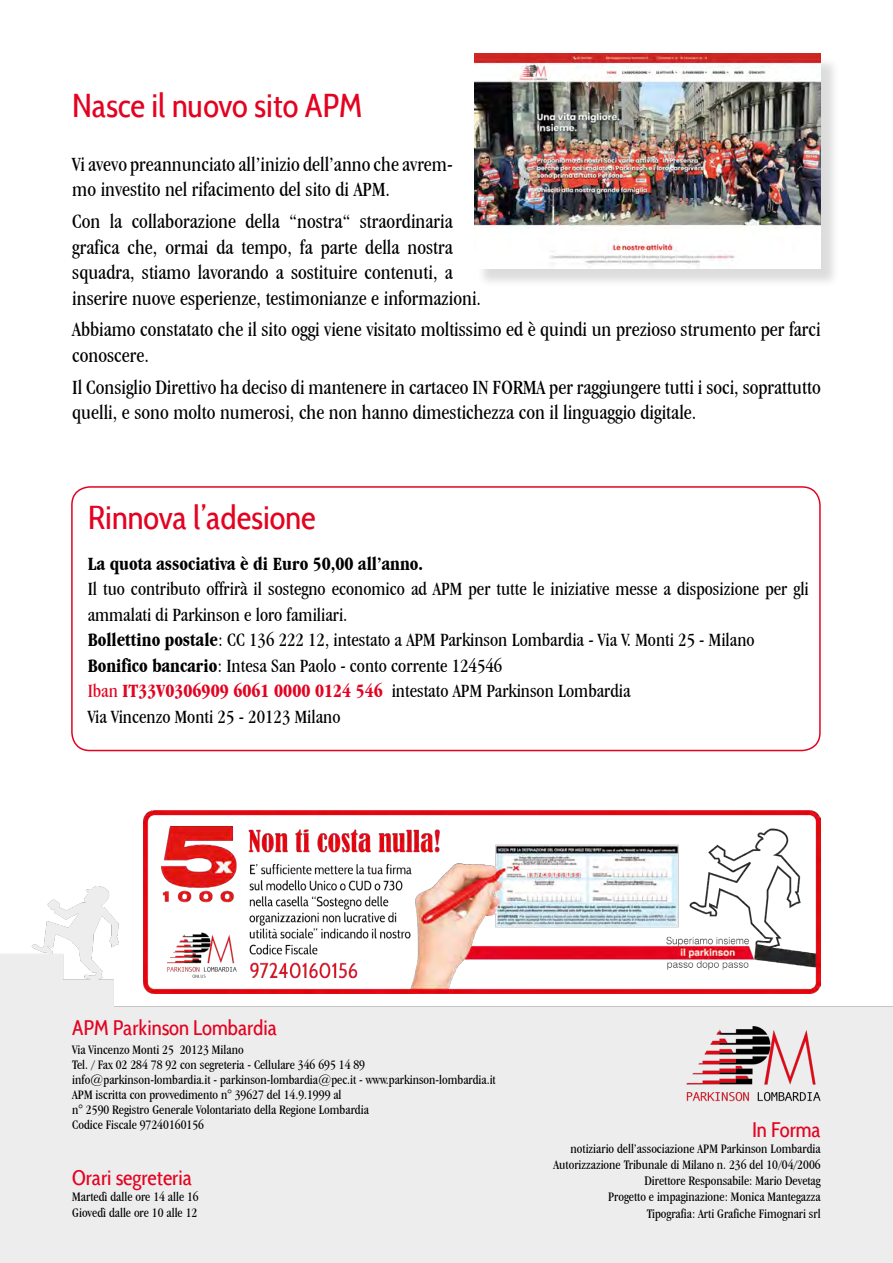
<style>
.page{position:relative;width:893px;height:1263px;background:#fff}
.page>*{position:absolute;margin:0;border:0;box-sizing:border-box;transform-origin:0 0}
.titolo{font:33px "Cabin Condensed";color:#e30321}
.testo_14{font:condensed 21px/25.5px "Garamond IT Cby BT";color:#000}
.sottotitolo{font:21px "Cabin Condensed";color:#e30321}
.t1{font:condensed 19.5px/25.5px "Garamond IT Cby BT";color:#000}
.t2{font:700 condensed 19.5px "Garamond IT Cby BT";color:#000}
.sottotitolo-2{font:condensed 13.5px "Garamond IT Cby BT";color:#000}
.s1{font-weight:700}
.s2{color:#e30321}
.s3{font-weight:700;color:#e30321}
</style>
<div class="page">
<img style="left:0;top:887px;width:893px;height:376px">
<img style="left:686px;top:1026px;width:135px;height:79px">
<div style="left:71px;top:486px;width:750px;height:265px;border:2px solid #e30321;border-radius:18px"></div>
<div style="left:476px;top:56px;width:363px;height:231px;background:#000;opacity:.14"></div>
<img style="left:474px;top:54px;width:347px;height:215px">
<img style="left:143px;top:811px;width:678px;height:182px">
<p class="titolo" style="left:72px;top:85px;width:292px">Nasce il nuovo sito APM</p>
<p class="testo_14" style="left:72px;top:151px;width:382px">Vi avevo preannunciato all’inizio dell’anno che avrem&shy;mo investito nel rifacimento del sito di APM.</p>
<p class="testo_14" style="left:72px;top:208px;width:410px">Con la collaborazione della “nostra“ straordinaria grafica che, ormai da tempo, fa parte della nostra squadra, stiamo lavorando a sostituire contenuti, a inserire nuove esperienze, testimonianze e informazioni.</p>
<p class="testo_14" style="left:72px;top:317px;width:750px">Abbiamo constatato che il sito oggi viene visitato moltissimo ed è quindi un prezioso strumento per farci conoscere.</p>
<p class="testo_14" style="left:72px;top:374px;width:750px">Il Consiglio Direttivo ha deciso di mantenere in cartaceo IN FORMA per raggiungere tutti i soci, soprattutto quelli, e sono molto numerosi, che non hanno dimestichezza con il linguaggio digitale.</p>
<p class="titolo" style="left:88px;top:497px;width:229px">Rinnova l’adesione</p>
<p class="t2" style="left:88px;top:552px;width:337px">La quota associativa è di Euro 50,00 all’anno.</p>
<p class="t1" style="left:88px;top:576px;width:723px">Il tuo contributo offrirà il sostegno economico ad APM per tutte le iniziative messe a disposizione per gli ammalati di Parkinson e loro familiari.</p>
<p class="t1" style="left:88px;top:627px;width:668px"><span class="s1">Bollettino postale</span>: CC 136 222 12, intestato a APM Parkinson Lombardia - Via V. Monti 25 - Milano</p>
<p class="t1" style="left:88px;top:653px;width:416px"><span class="s1">Bonifico bancario</span>: Intesa San Paolo - conto corrente 124546</p>
<p class="t1" style="left:88px;top:678px;width:544px"><span class="s2">Iban</span> <span class="s3">IT33V0306909 6061 0000 0124 546</span> intestato APM Parkinson Lombardia</p>
<p class="t1" style="left:88px;top:704px;width:254px">Via Vincenzo Monti 25 - 20123 Milano</p>
<p class="sottotitolo" style="left:72px;top:1015px;width:206px">APM Parkinson Lombardia</p>
<p class="sottotitolo-2" style="left:72px;top:1042px;width:173px">Via Vincenzo Monti 25 20123 Milano</p>
<p class="sottotitolo-2" style="left:72px;top:1057px;width:294px">Tel. / Fax 02 284 78 92 con segreteria - Cellulare 346 695 14 89</p>
<p class="sottotitolo-2" style="left:72px;top:1072px;width:425px">info@parkinson-lombardia.it - parkinson-lombardia@pec.it - www.parkinson-lombardia.it</p>
<p class="sottotitolo-2" style="left:72px;top:1087px;width:271px">APM iscritta con provvedimento n° 39627 del 14.9.1999 al</p>
<p class="sottotitolo-2" style="left:72px;top:1102px;width:298px">n° 2590 Registro Generale Volontariato della Regione Lombardia</p>
<p class="sottotitolo-2" style="left:72px;top:1117px;width:133px">Codice Fiscale 97240160156</p>
<p class="sottotitolo" style="left:72px;top:1164px;width:121px">Orari segreteria</p>
<p class="sottotitolo-2" style="left:72px;top:1189px;width:128px">Martedì dalle ore 14 alle 16</p>
<p class="sottotitolo-2" style="left:72px;top:1205px;width:127px">Giovedì dalle ore 10 alle 12</p>
<p class="sottotitolo" style="left:752px;top:1116px;width:70px">In Forma</p>
<p class="sottotitolo-2" style="left:571px;top:1141px;width:252px">notiziario dell’associazione APM Parkinson Lombardia</p>
<p class="sottotitolo-2" style="left:554px;top:1157px;width:269px">Autorizzazione Tribunale di Milano n. 236 del 10/04/2006</p>
<p class="sottotitolo-2" style="left:644px;top:1173px;width:178px">Direttore Responsabile: Mario Devetag</p>
<p class="sottotitolo-2" style="left:608px;top:1189px;width:214px">Progetto e impaginazione: Monica Mantegazza</p>
<p class="sottotitolo-2" style="left:647px;top:1205px;width:175px">Tipografia: Arti Grafiche Fimognari srl</p>
</div>
